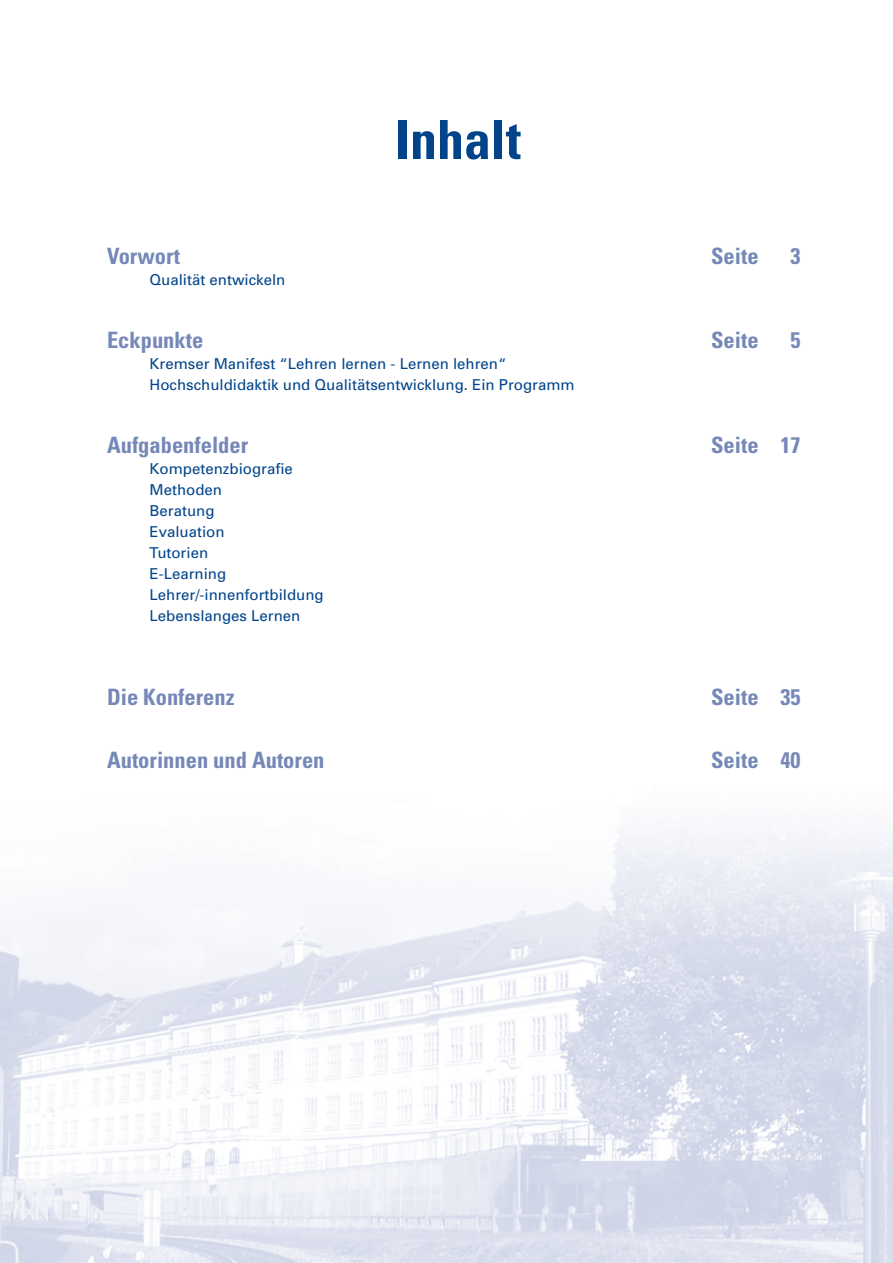
<style>
.page{position:relative;width:893px;height:1263px;background:#fff}
.page>*{position:absolute;margin:0;border:0;box-sizing:border-box;transform-origin:0 0}
.t1{font:700 condensed 54px "Univers";color:#01448a}
.t2{font:700 condensed 22.5px "Univers";color:#7688b8}
.t3{font:15px/21px "Univers";color:#01448a}
</style>
<div class="page">
<svg style="left:0;top:826px;width:892px;height:437px"></svg>
<h1 class="t1" style="left:395px;top:120px;width:128px">Inhalt</h1>
<h2 class="t2" style="left:107px;top:248px;width:74px">Vorwort</h2>
<h2 class="t2" style="left:711px;top:248px;width:49px">Seite</h2>
<h2 class="t2" style="left:790px;top:248px;width:11px">3</h2>
<p class="t3" style="left:149px;top:271px;width:137px">Qualität entwickeln</p>
<h2 class="t2" style="left:107px;top:332px;width:98px">Eckpunkte</h2>
<h2 class="t2" style="left:711px;top:332px;width:49px">Seite</h2>
<h2 class="t2" style="left:790px;top:332px;width:11px">5</h2>
<p class="t3" style="left:149px;top:376px;width:426px">Hochschuldidaktik und Qualitätsentwicklung. Ein Programm</p>
<p class="t3" style="left:149px;top:355px;width:358px">Kremser Manifest “Lehren lernen - Lernen lehren“</p>
<h2 class="t2" style="left:107px;top:437px;width:143px">Aufgabenfelder</h2>
<h2 class="t2" style="left:711px;top:437px;width:91px">Seite 17</h2>
<p class="t3" style="left:149px;top:460px;width:176px">Kompetenzbiografie<br>Methoden<br>Beratung<br>Evaluation<br>Tutorien<br>E-Learning<br>Lehrer/-innenfortbildung<br>Lebenslanges Lernen</p>
<h2 class="t2" style="left:107px;top:689px;width:129px">Die Konferenz</h2>
<h2 class="t2" style="left:711px;top:689px;width:91px">Seite 35</h2>
<h2 class="t2" style="left:107px;top:752px;width:219px">Autorinnen und Autoren</h2>
<h2 class="t2" style="left:711px;top:752px;width:91px">Seite 40</h2>
</div>
